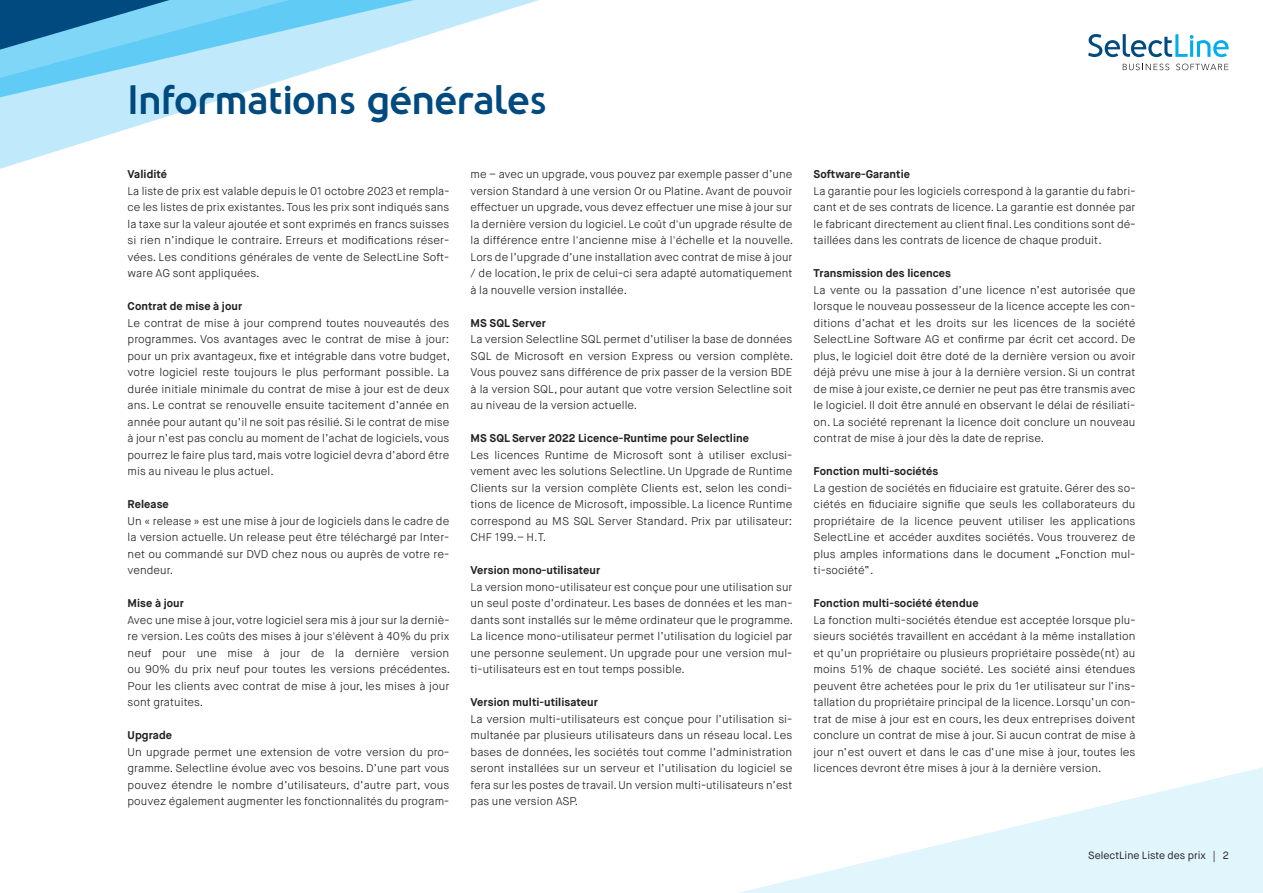
<style>
.page{position:relative;width:1263px;height:893px;background:#fff}
.page>*{position:absolute;margin:0;border:0;box-sizing:border-box;transform-origin:0 0}
.t1{font:700 37.5px "Nevo";letter-spacing:-.01em;color:#004a7f}
.t2{font:300 11.25px/16.5px "Maison Neue";letter-spacing:.005em;color:#231f20;text-align:justify}
.t3{font:700 11.25px "Maison Neue";letter-spacing:.005em;color:#231f20}
.t4{font:10.5px "Maison Neue";color:#231f20}
</style>
<div class="page">
<svg style="left:739px;top:767px;width:524px;height:126px"></svg>
<svg style="left:0;top:0;width:539px;height:169px"></svg>
<svg style="left:0;top:0;width:170px;height:50px;background:#3d8fbb"></svg>
<svg style="left:1123px;top:64px;width:46px;height:6px"></svg>
<svg style="left:1176px;top:64px;width:52px;height:6px"></svg>
<svg style="left:1088px;top:34px;width:141px;height:23px"></svg>
<h1 class="t1" style="left:128px;top:77px;width:421px">Informations générales</h1>
<p class="t3" style="left:128px;top:167px;width:41px">Validité</p>
<p class="t2" style="left:128px;top:183px;width:323px">La liste de prix est valable depuis le 01 octobre 2023 et rempla&shy;ce les listes de prix existantes. Tous les prix sont indiqués sans la taxe sur la valeur ajoutée et sont exprimés en francs suisses si rien n’indique le contraire. Erreurs et modifications réser&shy;vées. Les conditions générales de vente de SelectLine Soft&shy;ware AG sont appliquées.</p>
<p class="t3" style="left:128px;top:299px;width:116px">Contrat de mise à jour</p>
<p class="t2" style="left:128px;top:315px;width:324px">Le contrat de mise à jour comprend toutes nouveautés des programmes. Vos avantages avec le contrat de mise à jour: pour un prix avantageux, fixe et intégrable dans votre budget, votre logiciel reste toujours le plus performant possible. La durée initiale minimale du contrat de mise à jour est de deux ans. Le contrat se renouvelle ensuite tacitement d’année en année pour autant qu’il ne soit pas résilié. Si le contrat de mise à jour n’est pas conclu au moment de l’achat de logiciels, vous pourrez le faire plus tard, mais votre logiciel devra d’abord être mis au niveau le plus actuel.</p>
<p class="t3" style="left:128px;top:497px;width:43px">Release</p>
<p class="t2" style="left:128px;top:513px;width:323px">Un « release » est une mise à jour de logiciels dans le cadre de la version actuelle. Un release peut être téléchargé par Inter&shy;net ou commandé sur DVD chez nous ou auprès de votre re&shy;vendeur.</p>
<p class="t3" style="left:128px;top:596px;width:58px">Mise à jour</p>
<p class="t2" style="left:128px;top:612px;width:324px">Avec une mise à jour, votre logiciel sera mis à jour sur la derniè&shy;re version. Les coûts des mises à jour s'élèvent à 40% du prix neuf pour une mise à jour de la dernière version ou 90% du prix neuf pour toutes les versions précédentes.<br>Pour les clients avec contrat de mise à jour, les mises à jour sont gratuites.</p>
<p class="t3" style="left:128px;top:728px;width:46px">Upgrade</p>
<p class="t2" style="left:128px;top:744px;width:323px">Un upgrade permet une extension de votre version du pro&shy;gramme. Selectline évolue avec vos besoins. D’une part vous pouvez étendre le nombre d’utilisateurs, d’autre part, vous pouvez également augmenter les fonctionnalités du program-</p>
<p class="t2" style="left:471px;top:166px;width:324px">me – avec un upgrade, vous pouvez par exemple passer d’une version Standard à une version Or ou Platine. Avant de pouvoir effectuer un upgrade, vous devez effectuer une mise à jour sur la dernière version du logiciel. Le coût d'un upgrade résulte de la différence entre l'ancienne mise à l'échelle et la nouvelle.<br>Lors de l’upgrade d’une installation avec contrat de mise à jour / de location, le prix de celui-ci sera adapté automatiquement à la nouvelle version installée.</p>
<p class="t3" style="left:471px;top:316px;width:77px">MS SQL Server</p>
<p class="t2" style="left:471px;top:331px;width:324px">La version Selectline SQL permet d’utiliser la base de données SQL de Microsoft en version Express ou version complète.<br>Vous pouvez sans différence de prix passer de la version BDE à la version SQL, pour autant que votre version Selectline soit au niveau de la version actuelle.</p>
<p class="t3" style="left:471px;top:431px;width:280px">MS SQL Server 2022 Licence-Runtime pour Selectline</p>
<p class="t2" style="left:471px;top:447px;width:323px">Les licences Runtime de Microsoft sont à utiliser exclusi&shy;vement avec les solutions Selectline. Un Upgrade de Runtime Clients sur la version complète Clients est, selon les condi&shy;tions de licence de Microsoft, impossible. La licence Runtime correspond au MS SQL Server Standard. Prix par utilisateur:<br>CHF 199.– H.T.</p>
<p class="t3" style="left:471px;top:563px;width:131px">Version mono-utilisateur</p>
<p class="t2" style="left:471px;top:579px;width:324px">La version mono-utilisateur est conçue pour une utilisation sur un seul poste d’ordinateur. Les bases de données et les man&shy;dants sont installés sur le même ordinateur que le programme.<br>La licence mono-utilisateur permet l’utilisation du logiciel par une personne seulement. Un upgrade pour une version mul&shy;ti-utilisateurs est en tout temps possible.</p>
<p class="t3" style="left:471px;top:695px;width:129px">Version multi-utilisateur</p>
<p class="t2" style="left:471px;top:711px;width:323px">La version multi-utilisateurs est conçue pour l’utilisation si&shy;multanée par plusieurs utilisateurs dans un réseau local. Les bases de données, les sociétés tout comme l’administration seront installées sur un serveur et l’utilisation du logiciel se fera sur les postes de travail. Un version multi-utilisateurs n’est pas une version ASP.</p>
<p class="t3" style="left:814px;top:167px;width:98px">Software-Garantie</p>
<p class="t2" style="left:814px;top:183px;width:323px">La garantie pour les logiciels correspond à la garantie du fabri&shy;cant et de ses contrats de licence. La garantie est donnée par le fabricant directement au client final. Les conditions sont dé&shy;taillées dans les contrats de licence de chaque produit.</p>
<p class="t3" style="left:814px;top:266px;width:139px">Transmission des licences</p>
<p class="t2" style="left:814px;top:282px;width:323px">La vente ou la passation d’une licence n’est autorisée que lorsque le nouveau possesseur de la licence accepte les con&shy;ditions d’achat et les droits sur les licences de la société SelectLine Software AG et confirme par écrit cet accord. De plus, le logiciel doit être doté de la dernière version ou avoir déjà prévu une mise à jour à la dernière version. Si un contrat de mise à jour existe, ce dernier ne peut pas être transmis avec le logiciel. Il doit être annulé en observant le délai de résiliati&shy;on. La société reprenant la licence doit conclure un nouveau contrat de mise à jour dès la date de reprise.</p>
<p class="t3" style="left:814px;top:464px;width:126px">Fonction multi-sociétés</p>
<p class="t2" style="left:814px;top:480px;width:323px">La gestion de sociétés en fiduciaire est gratuite. Gérer des so&shy;ciétés en fiduciaire signifie que seuls les collaborateurs du propriétaire de la licence peuvent utiliser les applications SelectLine et accéder auxdites sociétés. Vous trouverez de plus amples informations dans le document „Fonction mul&shy;ti-société“.</p>
<p class="t3" style="left:814px;top:596px;width:167px">Fonction multi-société étendue</p>
<p class="t2" style="left:814px;top:612px;width:323px">La fonction multi-sociétés étendue est acceptée lorsque plu&shy;sieurs sociétés travaillent en accédant à la même installation et qu’un propriétaire ou plusieurs propriétaire possède(nt) au moins 51% de chaque société. Les société ainsi étendues peuvent être achetées pour le prix du 1er utilisateur sur l‘ins&shy;tallation du propriétaire principal de la licence. Lorsqu‘un con&shy;trat de mise à jour est en cours, les deux entreprises doivent conclure un contrat de mise à jour. Si aucun contrat de mise à jour n‘est ouvert et dans le cas d‘une mise à jour, toutes les licences devront être mises à jour à la dernière version.</p>
<p class="t4" style="left:1088px;top:849px;width:142px">SelectLine Liste des prix | 2</p>
</div>
